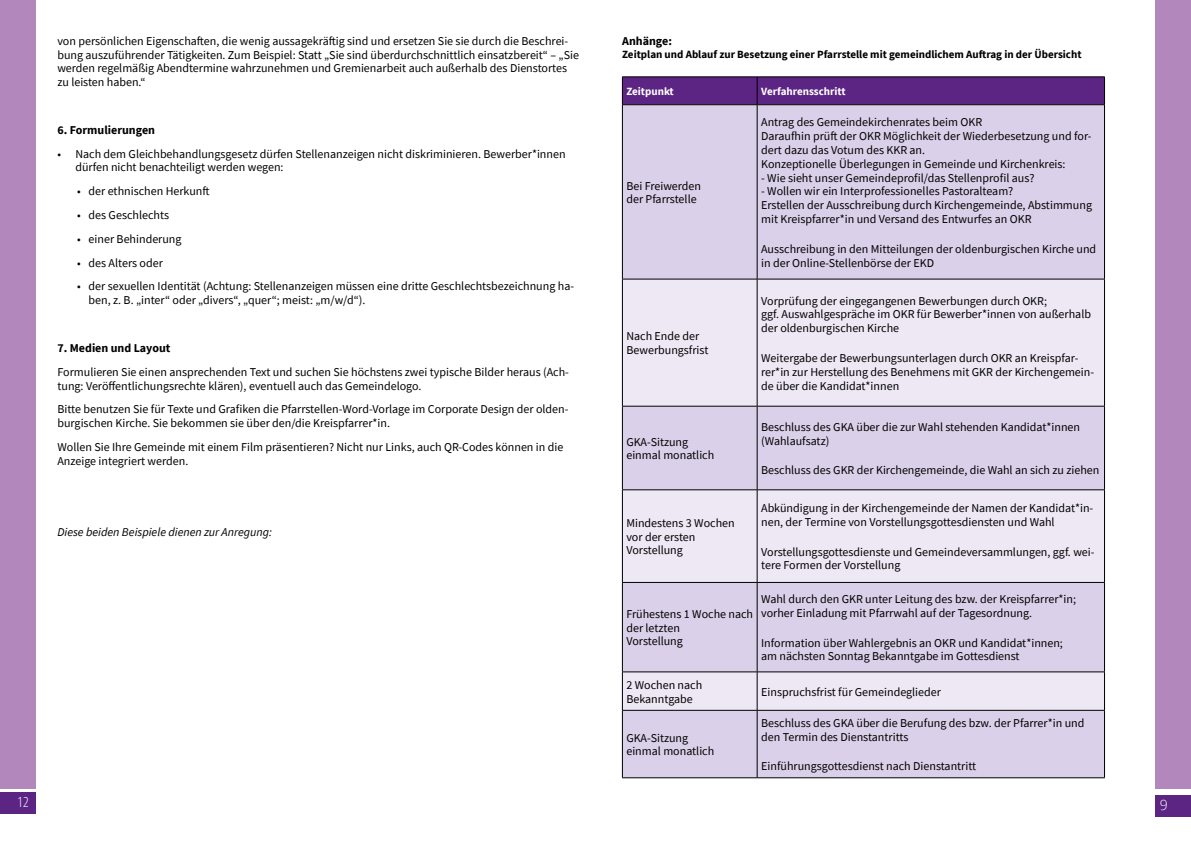
<style>
.page{position:relative;width:1191px;height:842px;background:#fff}
.page>*{position:absolute;margin:0;border:0;box-sizing:border-box;transform-origin:0 0}
.Fußnoten{font:300 condensed 14px "Open Sans";color:#fff}
.t1{font:300 14px "Open Sans";color:#fff}
.t2{font:12px/13.8px "Source Sans Pro";color:#000}
.No_Spacing{font:700 12px "Source Sans Pro";color:#000}
.t3{font:italic 12px "Source Sans Pro";color:#000}
.No_Spacing-2{font:700 11px "Source Sans Pro";color:#000}
.t4{font:700 11px "Source Sans Pro";color:#fff}
</style>
<div class="page">
<div style="left:0;top:792px;width:36px;height:22px;background:#5c2483"></div>
<div style="left:0;top:0;width:36px;height:788px;background:#b288bc"></div>
<div style="left:1155px;top:795px;width:36px;height:21px;background:#5c2483"></div>
<div style="left:1155px;top:0;width:36px;height:788px;background:#b288bc"></div>
<div style="left:623px;top:105px;width:481px;height:672px;background:#dbd0e9"></div>
<svg style="left:623px;top:280px;width:481px;height:430px;background:#e4ddee"></svg>
<div style="left:622px;top:77px;width:483px;height:28px;background:#5c2483"></div>
<hr style="left:622px;top:104px;width:135px;height:1px;background:#000">
<hr style="left:622px;top:105px;width:1px;height:174px;background:#000">
<hr style="left:757px;top:104px;width:347px;height:1px;background:#000">
<hr style="left:757px;top:105px;width:1px;height:174px;background:#000">
<hr style="left:1104px;top:105px;width:1px;height:174px;background:#000">
<hr style="left:622px;top:279px;width:135px;height:1px;background:#000">
<hr style="left:622px;top:279px;width:1px;height:127px;background:#000">
<hr style="left:757px;top:279px;width:347px;height:1px;background:#000">
<hr style="left:757px;top:279px;width:1px;height:127px;background:#000">
<hr style="left:1104px;top:279px;width:1px;height:127px;background:#000">
<hr style="left:622px;top:406px;width:135px;height:1px;background:#000">
<hr style="left:622px;top:406px;width:1px;height:84px;background:#000">
<hr style="left:757px;top:406px;width:347px;height:1px;background:#000">
<hr style="left:757px;top:406px;width:1px;height:84px;background:#000">
<hr style="left:1104px;top:406px;width:1px;height:84px;background:#000">
<hr style="left:622px;top:490px;width:135px;height:1px;background:#000">
<hr style="left:622px;top:490px;width:1px;height:92px;background:#000">
<hr style="left:757px;top:490px;width:347px;height:1px;background:#000">
<hr style="left:757px;top:490px;width:1px;height:92px;background:#000">
<hr style="left:1104px;top:490px;width:1px;height:92px;background:#000">
<hr style="left:622px;top:582px;width:135px;height:1px;background:#000">
<hr style="left:622px;top:583px;width:1px;height:89px;background:#000">
<hr style="left:757px;top:582px;width:347px;height:1px;background:#000">
<hr style="left:757px;top:583px;width:1px;height:89px;background:#000">
<hr style="left:1104px;top:583px;width:1px;height:89px;background:#000">
<hr style="left:622px;top:672px;width:135px;height:1px;background:#000">
<hr style="left:622px;top:672px;width:1px;height:38px;background:#000">
<hr style="left:757px;top:672px;width:347px;height:1px;background:#000">
<hr style="left:757px;top:672px;width:1px;height:38px;background:#000">
<hr style="left:1104px;top:672px;width:1px;height:38px;background:#000">
<hr style="left:622px;top:710px;width:135px;height:1px;background:#000">
<hr style="left:622px;top:710px;width:1px;height:67px;background:#000">
<hr style="left:757px;top:710px;width:347px;height:1px;background:#000">
<hr style="left:757px;top:710px;width:1px;height:67px;background:#000">
<hr style="left:1104px;top:710px;width:1px;height:67px;background:#000">
<hr style="left:622px;top:777px;width:135px;height:1px;background:#000">
<hr style="left:757px;top:777px;width:347px;height:1px;background:#000">
<p class="t2" style="left:57px;top:34px;width:523px">von persönlichen Eigenschaften, die wenig aussagekräftig sind und ersetzen Sie sie durch die Beschrei&shy;bung auszuführender Tätigkeiten. Zum Beispiel: Statt „Sie sind überdurchschnittlich einsatzbereit“ – „Sie werden regelmäßig Abendtermine wahrzunehmen und Gremienarbeit auch außerhalb des Dienstortes zu leisten haben.“</p>
<p class="No_Spacing" style="left:57px;top:122px;width:99px">6. Formulierungen</p>
<p class="t2" style="left:75px;top:147px;width:492px;text-indent:-18px">• Nach dem Gleichbehandlungsgesetz dürfen Stellenanzeigen nicht diskriminieren. Bewerber*innen dürfen nicht benachteiligt werden wegen:</p>
<p class="t2" style="left:77px;top:184px;width:134px">• der ethnischen Herkunft</p>
<p class="t2" style="left:77px;top:208px;width:93px">• des Geschlechts</p>
<p class="t2" style="left:77px;top:232px;width:106px">• einer Behinderung</p>
<p class="t2" style="left:77px;top:256px;width:87px">• des Alters oder</p>
<p class="t2" style="left:89px;top:280px;width:487px;text-indent:-11px">• der sexuellen Identität (Achtung: Stellenanzeigen müssen eine dritte Geschlechtsbezeichnung ha&shy;ben, z. B. „inter“ oder „divers“, „quer“; meist: „m/w/d“).</p>
<p class="No_Spacing" style="left:57px;top:340px;width:115px">7. Medien und Layout</p>
<p class="t2" style="left:57px;top:365px;width:513px">Formulieren Sie einen ansprechenden Text und suchen Sie höchstens zwei typische Bilder heraus (Ach&shy;tung: Veröffentlichungsrechte klären), eventuell auch das Gemeindelogo.</p>
<p class="t2" style="left:57px;top:402px;width:512px">Bitte benutzen Sie für Texte und Grafiken die Pfarrstellen-Word-Vorlage im Corporate Design der olden&shy;burgischen Kirche. Sie bekommen sie über den/die Kreispfarrer*in.</p>
<p class="t2" style="left:57px;top:440px;width:507px">Wollen Sie Ihre Gemeinde mit einem Film präsentieren? Nicht nur Links, auch QR-Codes können in die<br>Anzeige integriert werden.</p>
<p class="t3" style="left:57px;top:524px;width:216px">Diese beiden Beispiele dienen zur Anregung:</p>
<p class="No_Spacing" style="left:622px;top:33px;width:51px">Anhänge:</p>
<p class="No_Spacing-2" style="left:622px;top:47px;width:461px">Zeitplan und Ablauf zur Besetzung einer Pfarrstelle mit gemeindlichem Auftrag in der Übersicht</p>
<p class="t4" style="left:626px;top:84px;width:49px">Zeitpunkt</p>
<p class="t4" style="left:761px;top:84px;width:86px">Verfahrensschritt</p>
<p class="t2" style="left:626px;top:179px;width:76px">Bei Freiwerden der Pfarrstelle</p>
<p class="t2" style="left:626px;top:329px;width:84px">Nach Ende der<br>Bewerbungsfrist</p>
<p class="t2" style="left:761px;top:115px;width:332px">Antrag des Gemeindekirchenrates beim OKR<br>Daraufhin prüft der OKR Möglichkeit der Wiederbesetzung und for&shy;dert dazu das Votum des KKR an.<br>Konzeptionelle Überlegungen in Gemeinde und Kirchenkreis:</p>
<p class="t2" style="left:761px;top:171px;width:275px">- Wie sieht unser Gemeindeprofil/das Stellenprofil aus?</p>
<p class="t2" style="left:761px;top:184px;width:332px">- Wollen wir ein Interprofessionelles Pastoralteam?<br>Erstellen der Ausschreibung durch Kirchengemeinde, Abstimmung mit Kreispfarrer*in und Versand des Entwurfes an OKR</p>
<p class="t2" style="left:761px;top:242px;width:336px">Ausschreibung in den Mitteilungen der oldenburgischen Kirche und in der Online-Stellenbörse der EKD</p>
<p class="t2" style="left:761px;top:294px;width:331px">Vorprüfung der eingegangenen Bewerbungen durch OKR;<br>ggf. Auswahlgespräche im OKR für Bewerber*innen von außerhalb der oldenburgischen Kirche</p>
<p class="t2" style="left:761px;top:351px;width:334px">Weitergabe der Bewerbungsunterlagen durch OKR an Kreispfar&shy;rer*in zur Herstellung des Benehmens mit GKR der Kirchengemein&shy;de über die Kandidat*innen</p>
<p class="t2" style="left:626px;top:435px;width:89px">GKA-Sitzung einmal monatlich</p>
<p class="t2" style="left:761px;top:420px;width:320px">Beschluss des GKA über die zur Wahl stehenden Kandidat*innen (Wahlaufsatz)</p>
<p class="t2" style="left:761px;top:463px;width:340px">Beschluss des GKR der Kirchengemeinde, die Wahl an sich zu ziehen</p>
<p class="t2" style="left:626px;top:516px;width:110px">Mindestens 3 Wochen vor der ersten<br>Vorstellung</p>
<p class="t2" style="left:626px;top:607px;width:128px">Frühestens 1 Woche nach der letzten<br>Vorstellung</p>
<p class="t2" style="left:761px;top:501px;width:334px">Abkündigung in der Kirchengemeinde der Namen der Kandidat*in&shy;nen, der Termine von Vorstellungsgottesdiensten und Wahl</p>
<p class="t2" style="left:761px;top:545px;width:335px">Vorstellungsgottesdienste und Gemeindeversammlungen, ggf. wei&shy;tere Formen der Vorstellung</p>
<p class="t2" style="left:761px;top:592px;width:316px">Wahl durch den GKR unter Leitung des bzw. der Kreispfarrer*in; vorher Einladung mit Pfarrwahl auf der Tagesordnung.</p>
<p class="t2" style="left:761px;top:636px;width:303px">Information über Wahlergebnis an OKR und Kandidat*innen; am nächsten Sonntag Bekanntgabe im Gottesdienst</p>
<p class="t2" style="left:626px;top:678px;width:77px">2 Wochen nach<br>Bekanntgabe</p>
<p class="t2" style="left:761px;top:685px;width:181px">Einspruchsfrist für Gemeindeglieder</p>
<p class="t2" style="left:626px;top:731px;width:89px">GKA-Sitzung einmal monatlich</p>
<p class="t2" style="left:761px;top:716px;width:325px">Beschluss des GKA über die Berufung des bzw. der Pfarrer*in und den Termin des Dienstantritts</p>
<p class="t2" style="left:761px;top:759px;width:217px">Einführungsgottesdienst nach Dienstantritt</p>
<p class="Fußnoten" style="left:18px;top:792px;width:13px">12</p>
<p class="t1" style="left:1159px;top:795px;width:9px">9</p>
</div>
